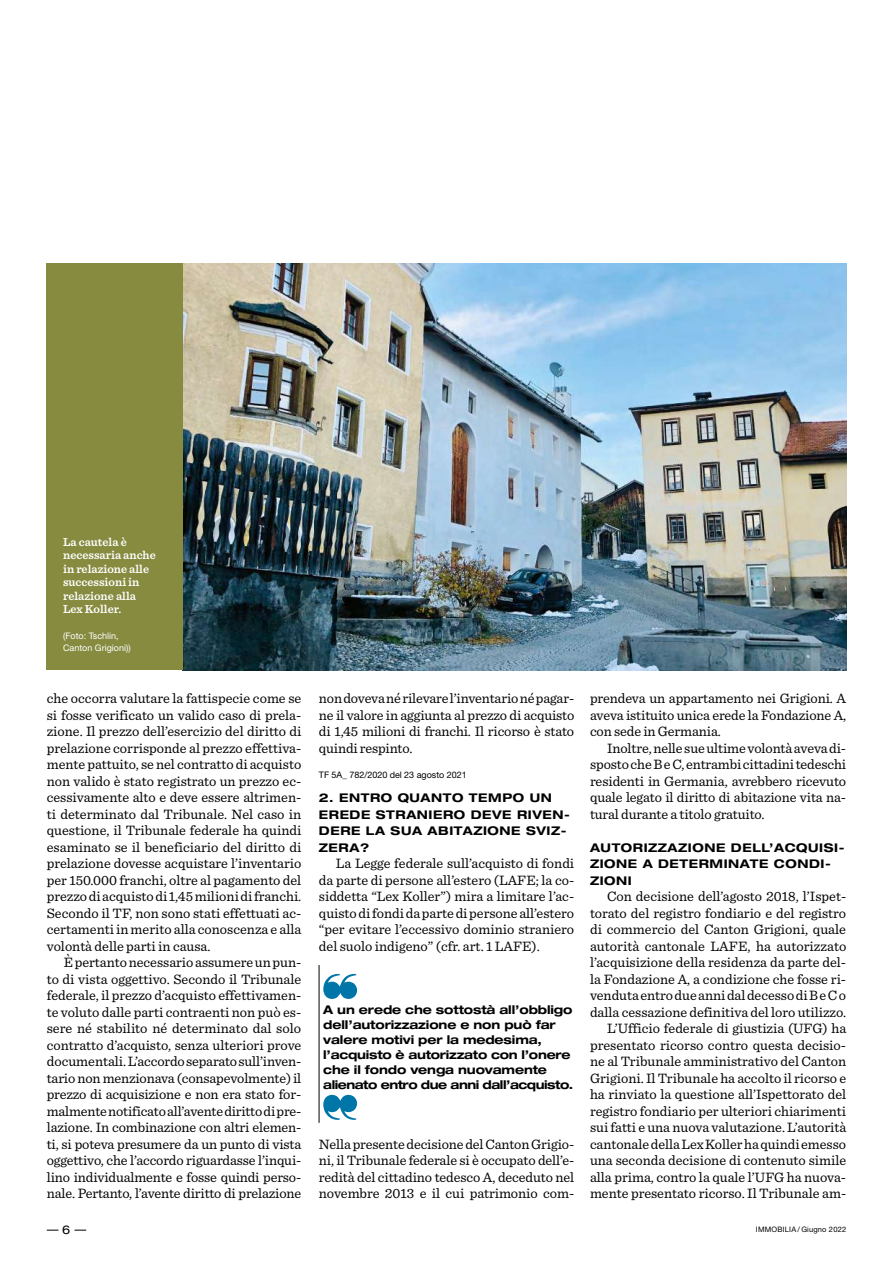
<style>
.page{position:relative;width:893px;height:1263px;background:#fff}
.page>*{position:absolute;margin:0;border:0;box-sizing:border-box;transform-origin:0 0}
.t1{font:14.25px/16.5px "Sentinel";color:#000;text-align:justify}
.t2{font:700 expanded 12px/15px "Helvetica Neue LT Std";letter-spacing:-.01em;color:#000}
.t3{font:700 expanded 12px/16.5px "Helvetica Neue LT Std";letter-spacing:.05em;color:#000}
.t4{font:600 12px/13.5px "Sentinel";color:#fff}
.t5{font:expanded 12px "Helvetica Neue LT Std";color:#000}
.t6{font:9px/12px "Helvetica Neue LT Std";color:#fff}
.t7{font:9px "Helvetica Neue LT Std";color:#000}
.t8{font:7.5px "Helvetica Neue LT Std";letter-spacing:.025em;color:#000}
</style>
<div class="page">
<img style="left:183px;top:264px;width:663px;height:406px">
<div style="left:47px;top:264px;width:136px;height:406px;background:#868b3f"></div>
<svg style="left:323px;top:974px;width:34px;height:25px"></svg>
<svg style="left:323px;top:1095px;width:34px;height:25px"></svg>
<hr style="left:319px;top:965px;width:1px;height:158px;background:#000">
<p class="t4" style="left:63px;top:534px;width:94px">La cautela è necessaria anche in relazione alle successioni in relazione alla<br>Lex Koller.</p>
<p class="t6" style="left:63px;top:629px;width:69px">(Foto: Tschlin,<br>Canton Grigioni))</p>
<p class="t1" style="left:47px;top:689px;width:256px">che occorra valutare la fattispecie come se si fosse verificato un valido caso di prela&shy;zione. Il prezzo dell’esercizio del diritto di prelazione corrisponde al prezzo effettiva&shy;mente pattuito, se nel contratto di acquisto non valido è stato registrato un prezzo ec&shy;cessivamente alto e deve essere altrimen&shy;ti determinato dal Tribunale. Nel caso in questione, il Tribunale federale ha quindi esaminato se il beneficiario del diritto di prelazione dovesse acquistare l’inventario per 150.000 franchi, oltre al pagamento del prezzo di acquisto di 1,45 milioni di franchi.<br>Secondo il TF, non sono stati effettuati ac&shy;certamenti in merito alla conoscenza e alla volontà delle parti in causa.</p>
<p class="t1" style="left:47px;top:953px;width:256px;text-indent:17px">È pertanto necessario assumere un pun&shy;to di vista oggettivo. Secondo il Tribunale federale, il prezzo d’acquisto effettivamen&shy;te voluto dalle parti contraenti non può es&shy;sere né stabilito né determinato dal solo contratto d’acquisto, senza ulteriori prove documentali. L’accordo separato sull’inven&shy;tario non menzionava (consapevolmente) il prezzo di acquisizione e non era stato for&shy;malmente notificato all’avente diritto di pre&shy;lazione. In combinazione con altri elemen&shy;ti, si poteva presumere da un punto di vista oggettivo, che l’accordo riguardasse l’inqui&shy;lino individualmente e fosse quindi perso&shy;nale. Pertanto, l’avente diritto di prelazione</p>
<p class="t1" style="left:319px;top:689px;width:257px">non doveva né rilevare l’inventario né pagar&shy;ne il valore in aggiunta al prezzo di acquisto di 1,45 milioni di franchi. Il ricorso è stato quindi respinto.</p>
<p class="t7" style="left:319px;top:769px;width:149px">TF 5A_ 782/2020 del 23 agosto 2021</p>
<p class="t3" style="left:319px;top:789px;width:253px">2. ENTRO QUANTO TEMPO UN<br>EREDE STRANIERO DEVE RIVEN-<br>DERE LA SUA ABITAZIONE SVIZ-<br>ZERA?</p>
<p class="t1" style="left:319px;top:854px;width:257px;text-indent:17px">La Legge federale sull’acquisto di fondi da parte di persone all’estero (LAFE; la co&shy;siddetta “Lex Koller”) mira a limitare l’ac&shy;quisto di fondi da parte di persone all’estero “per evitare l’eccessivo dominio straniero del suolo indigeno” (cfr. art. 1 LAFE).</p>
<p class="t2" style="left:323px;top:1002px;width:251px">A un erede che sottostà all’obbligo dell’autorizzazione e non può far valere motivi per la medesima, l’acquisto è autorizzato con l’onere che il fondo venga nuovamente alienato entro due anni dall’acquisto.</p>
<p class="t1" style="left:319px;top:1135px;width:257px">Nella presente decisione del Canton Grigio&shy;ni, il Tribunale federale si è occupato dell’e&shy;redità del cittadino tedesco A, deceduto nel novembre 2013 e il cui patrimonio com-</p>
<p class="t1" style="left:590px;top:689px;width:258px">prendeva un appartamento nei Grigioni. A aveva istituito unica erede la Fondazione A, con sede in Germania.</p>
<p class="t1" style="left:590px;top:739px;width:258px;text-indent:17px">Inoltre, nelle sue ultime volontà aveva di&shy;sposto che B e C, entrambi cittadini tedeschi residenti in Germania, avrebbero ricevuto quale legato il diritto di abitazione vita na&shy;tural durante a titolo gratuito.</p>
<p class="t3" style="left:590px;top:839px;width:256px">AUTORIZZAZIONE DELL’ACQUISI-<br>ZIONE A DETERMINATE CONDI-<br>ZIONI</p>
<p class="t1" style="left:590px;top:887px;width:258px;text-align:right">Con decisione dell’agosto 2018, l’Ispet&shy;torato del registro fondiario e del registro di commercio del Canton Grigioni, quale autorità cantonale LAFE, ha autorizzato l’acquisizione della residenza da parte del&shy;la Fondazione A, a condizione che fosse ri&shy;venduta entro due anni dal decesso di B e C o dalla cessazione definitiva del loro utilizzo.<br>L’Ufficio federale di giustizia (UFG) ha presentato ricorso contro questa decisio&shy;ne al Tribunale amministrativo del Canton Grigioni. Il Tribunale ha accolto il ricorso e ha rinviato la questione all’Ispettorato del registro fondiario per ulteriori chiarimenti sui fatti e una nuova valutazione. L’autorità cantonale della Lex Koller ha quindi emesso una seconda decisione di contenuto simile alla prima, contro la quale l’UFG ha nuova&shy;mente presentato ricorso. Il Tribunale am-</p>
<p class="t5" style="left:62px;top:1222px;width:10px">6</p>
<p class="t8" style="left:756px;top:1225px;width:92px">IMMOBILIA / Giugno 2022</p>
</div>
